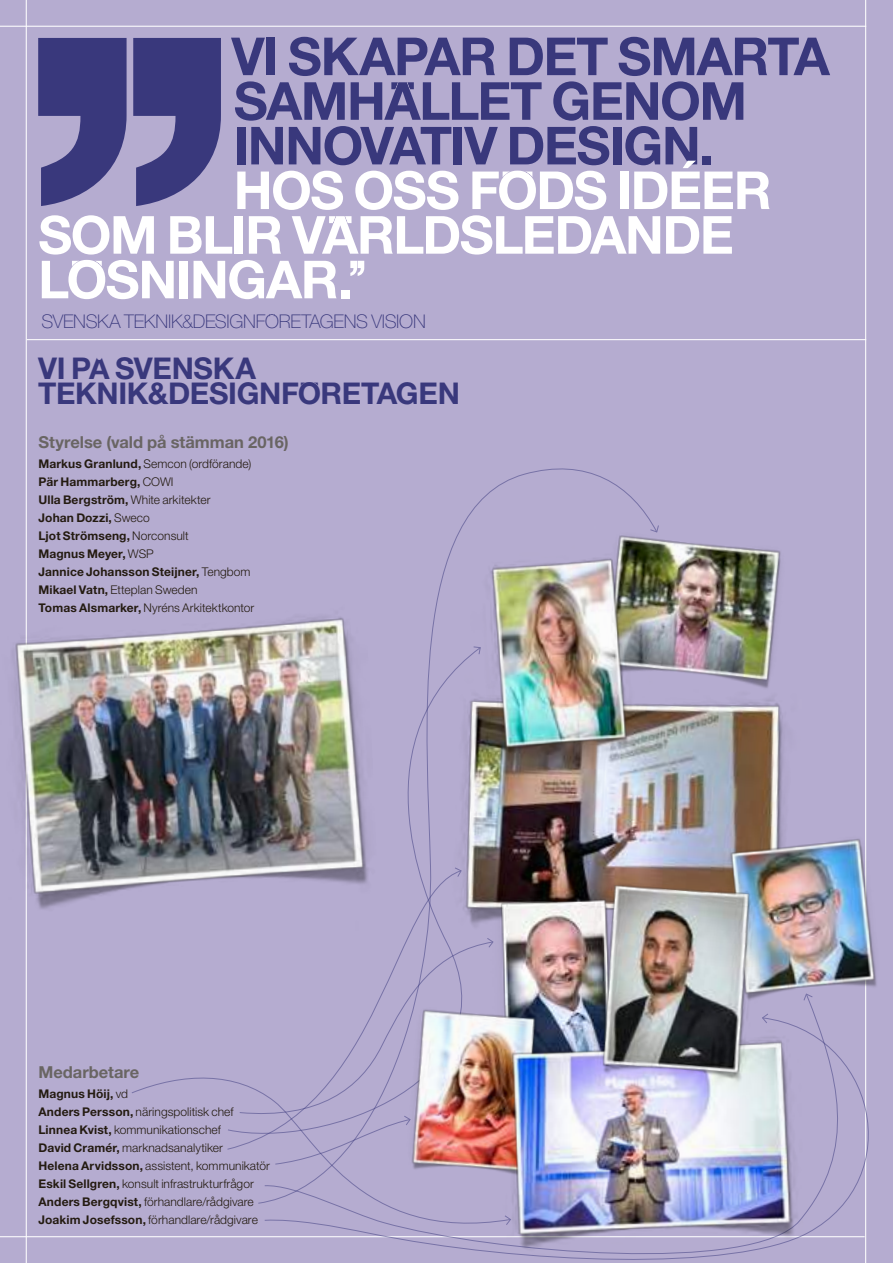
<style>
.page{position:relative;width:893px;height:1263px;background:#b5acd0}
.page>*{position:absolute;margin:0;border:0;box-sizing:border-box;transform-origin:0 0}
.t1{font:700 52.5px/44.7px "Helvetica STD";letter-spacing:-.025em;color:#39387c}
.t2{font:700 52.5px/44.7px "Helvetica STD";letter-spacing:-.03em;color:#fff}
.t3{font:700 30px/25.5px "Helvetica STD";letter-spacing:-.01em;color:#39387c}
.t4{font:100 18.9px "Helvetica STD";letter-spacing:-.015em;color:#39387c}
.t5{font:700 16.5px "Helvetica Neue LT Pro";color:#696563}
.t6{font:300 12px/18px "Helvetica Neue LT Pro";letter-spacing:.005em;color:#241b11}
.t7{font:700 12px/18px "Helvetica Neue LT Pro";letter-spacing:.01em;color:#241b11}
.s1{font-weight:300}
.s2{font-weight:700}
</style>
<div class="page">
<svg style="left:38px;top:38px;width:183px;height:168px"></svg>
<hr style="left:26px;top:0;width:1px;height:1263px;background:#fff">
<hr style="left:865px;top:0;width:1px;height:1263px;background:#fff">
<hr style="left:0;top:26px;width:866px;height:1px;background:#fff">
<hr style="left:0;top:1236px;width:865px;height:1px;background:#fff">
<hr style="left:27px;top:339px;width:839px;height:1px;background:#fff">
<img style="left:15px;top:559px;width:243px;height:388px">
<img style="left:227px;top:647px;width:31px;height:223px">
<svg style="left:227px;top:870px;width:31px;height:280px"></svg>
<svg style="left:239px;top:938px;width:19px;height:212px"></svg>
<img style="left:258px;top:468px;width:375px;height:736px">
<svg style="left:851px;top:1018px;width:18px;height:243px"></svg>
<svg style="left:264px;top:993px;width:587px;height:260px"></svg>
<img style="left:574px;top:498px;width:207px;height:145px">
<img style="left:443px;top:643px;width:340px;height:218px">
<img style="left:403px;top:511px;width:312px;height:281px">
<img style="left:426px;top:861px;width:87px;height:101px">
<img style="left:334px;top:962px;width:179px;height:255px">
<img style="left:499px;top:1001px;width:304px;height:259px">
<img style="left:678px;top:814px;width:199px;height:204px">
<img style="left:513px;top:829px;width:327px;height:296px">
<h1 class="t1" style="left:231px;top:33px;width:600px">VI SKAPAR DET SMARTA<br>SAMHÄLLET GENOM<br>INNOVATIV DESIGN.</h1>
<h1 class="t2" style="left:38px;top:166px;width:735px;text-indent:196px">HOS OSS FÖDS IDÉER<br>SOM BLIR VÄRLDSLEDANDE<br>LÖSNINGAR.”</h1>
<h3 class="t4" style="left:41px;top:310px;width:386px">SVENSKA TEKNIK&amp;DESIGNFÖRETAGENS VISION</h3>
<h2 class="t3" style="left:38px;top:354px;width:423px">VI PÅ SVENSKA<br>TEKNIK&amp;DESIGNFÖRETAGEN</h2>
<h3 class="t5" style="left:38px;top:432px;width:252px">Styrelse (vald på stämman 2016)</h3>
<p class="t7" style="left:38px;top:454px;width:217px">Markus Granlund, <span class="s1">Semcon (ordförande)<br></span>Pär Hammarberg, <span class="s1">COWI<br></span>Ulla Bergström, <span class="s1">White arkitekter<br></span>Johan Dozzi, <span class="s1">Sweco<br></span>Ljot Strömseng, <span class="s1">Norconsult<br></span>Magnus Meyer, <span class="s1">WSP<br></span>Jannice Johansson Steijner, <span class="s1">Tengbom<br></span>Mikael Vatn, <span class="s1">Etteplan Sweden<br></span>Tomas Alsmarker, <span class="s1">Nyréns Arkitektkontor</span></p>
<h3 class="t5" style="left:38px;top:1062px;width:102px">Medarbetare</h3>
<p class="t6" style="left:38px;top:1084px;width:233px"><span class="s2">Magnus Höij,</span> vd<br><span class="s2">Anders Persson,</span> näringspolitisk chef <span class="s2">Linnea Kvist,</span> kommunikationschef<br><span class="s2">David Cramér,</span> marknadsanalytiker<br><span class="s2">Helena Arvidsson,</span> assistent, kommunikatör <span class="s2">Eskil Sellgren,</span> konsult infrastrukturfrågor <span class="s2">Anders Bergqvist,</span> förhandlare/rådgivare <span class="s2">Joakim Josefsson,</span> förhandlare/rådgivare</p>
</div>
